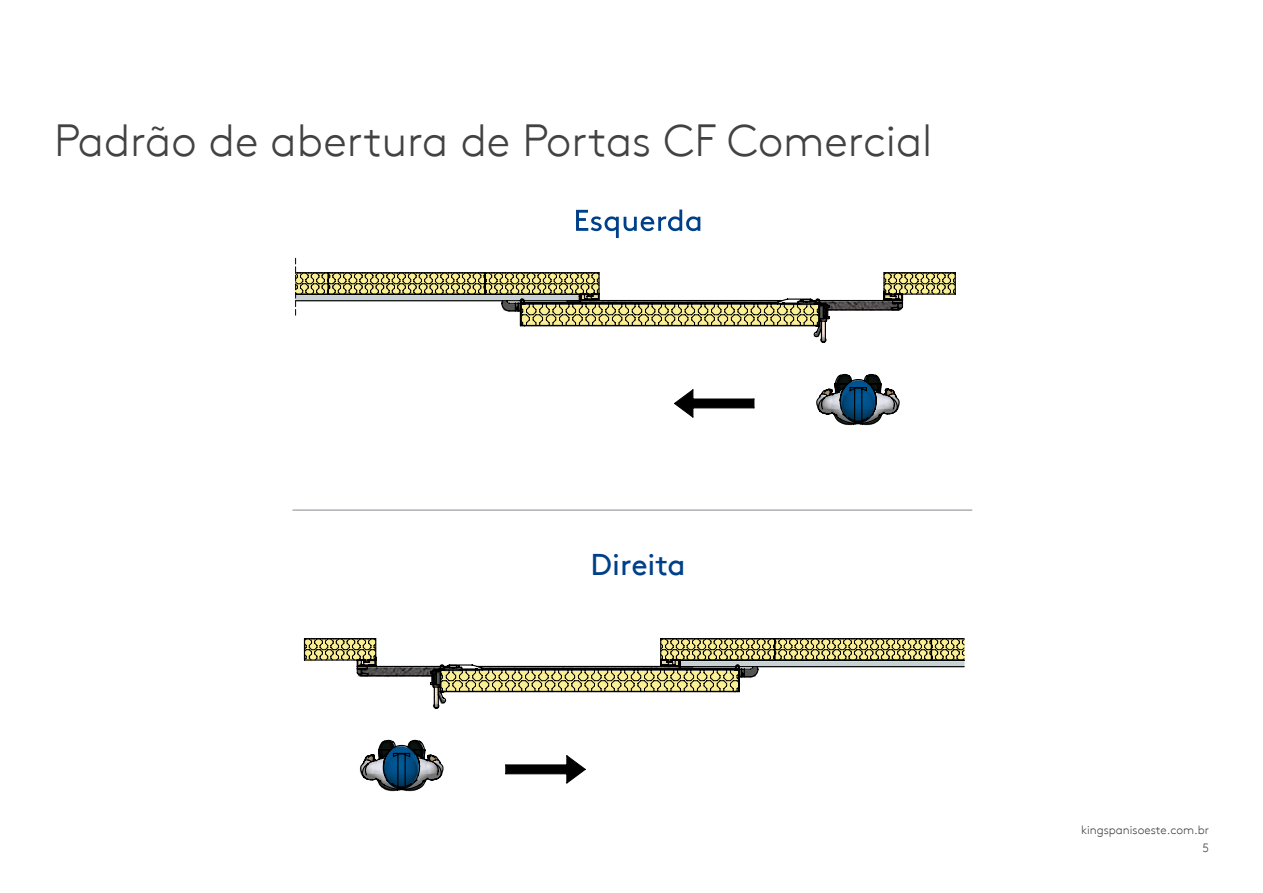
<style>
.page{position:relative;width:1263px;height:893px;background:#fff}
.page>*{position:absolute;margin:0;border:0;box-sizing:border-box;transform-origin:0 0}
.t1{font:300 45px "Kingspan Brown TT";color:#434141}
.t2{font:30px "Kingspan Brown TT";color:#00408a}
.t3{font:300 12px/18.3px "Kingspan Brown TT";color:#434141;text-align:right}
</style>
<div class="page">
<svg style="left:294px;top:272px;width:662px;height:154px"></svg>
<svg style="left:303px;top:638px;width:662px;height:154px"></svg>
<svg style="left:576px;top:210px;width:124px;height:28px"></svg>
<hr style="left:292px;top:509px;width:680px;height:2px;background:#b0afb5">
<p class="t1" style="left:54px;top:107px;width:880px">Padrão de abertura de Portas CF Comercial</p>
<p class="t2" style="left:591px;top:542px;width:96px">Direita</p>
<p class="t3" style="left:1081px;top:820px;width:129px">kingspanisoeste.com.br<br>5</p>
</div>
